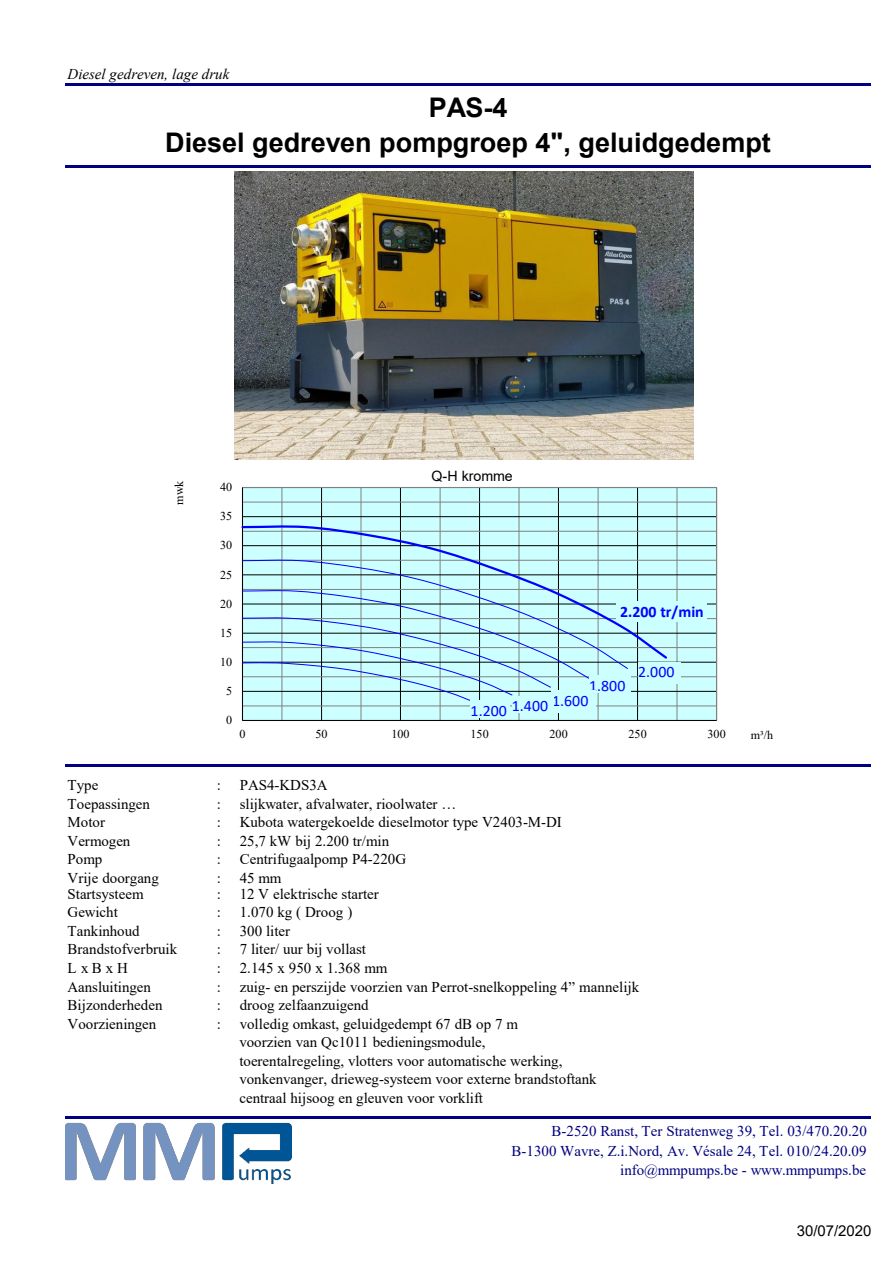
<style>
.page{position:relative;width:894px;height:1264px;background:#fff}
.page>*{position:absolute;margin:0;border:0;box-sizing:border-box;transform-origin:0 0}
.t1{font:700 27px/34.5px "Arial";color:#000;text-align:center}
.t2{font:15.9px "Calibri";color:#00f}
.t3{font:700 15.9px "Calibri";color:#00f}
.t4{font:15px/18.6px "Times New Roman";color:#000}
.t5{font:15px/19.2px "Times New Roman";color:#000080;text-align:right}
.t6{font:italic 15px "Times New Roman";color:#000}
.t7{font:15px "Arial";color:#000}
.t8{font:14.25px "Arial";color:#000}
.t9{font:12.15px "Times New Roman";color:#000}
.t10{font:12px "Times New Roman";letter-spacing:-.005em;color:#000}
</style>
<div class="page">
<hr style="left:65px;top:83px;width:805px;height:3px;background:#000080">
<hr style="left:65px;top:165px;width:805px;height:3px;background:#000080">
<hr style="left:65px;top:764px;width:805px;height:3px;background:#000080">
<hr style="left:65px;top:1115px;width:805px;height:3px;background:#000080">
<div style="left:242px;top:487px;width:474px;height:233px;background:#cff"></div>
<hr style="left:281px;top:487px;width:1px;height:233px;background:#808080">
<hr style="left:360px;top:487px;width:1px;height:233px;background:#808080">
<hr style="left:439px;top:487px;width:1px;height:233px;background:#808080">
<hr style="left:518px;top:487px;width:1px;height:233px;background:#808080">
<hr style="left:597px;top:487px;width:1px;height:233px;background:#808080">
<hr style="left:676px;top:487px;width:1px;height:233px;background:#808080">
<hr style="left:321px;top:487px;width:1px;height:233px;background:#000">
<hr style="left:400px;top:487px;width:1px;height:233px;background:#000">
<hr style="left:479px;top:487px;width:1px;height:233px;background:#000">
<hr style="left:558px;top:487px;width:1px;height:233px;background:#000">
<hr style="left:637px;top:487px;width:1px;height:233px;background:#000">
<hr style="left:242px;top:705px;width:474px;height:1px;background:#808080">
<hr style="left:242px;top:676px;width:474px;height:1px;background:#808080">
<hr style="left:242px;top:647px;width:474px;height:1px;background:#808080">
<hr style="left:242px;top:618px;width:474px;height:1px;background:#808080">
<hr style="left:242px;top:589px;width:474px;height:1px;background:#808080">
<hr style="left:242px;top:560px;width:474px;height:1px;background:#808080">
<hr style="left:242px;top:531px;width:474px;height:1px;background:#808080">
<hr style="left:242px;top:501px;width:474px;height:1px;background:#808080">
<hr style="left:242px;top:691px;width:474px;height:1px;background:#000">
<hr style="left:242px;top:661px;width:474px;height:1px;background:#000">
<hr style="left:242px;top:633px;width:474px;height:1px;background:#000">
<hr style="left:242px;top:603px;width:474px;height:1px;background:#000">
<hr style="left:242px;top:574px;width:474px;height:1px;background:#000">
<hr style="left:242px;top:545px;width:474px;height:1px;background:#000">
<hr style="left:242px;top:516px;width:474px;height:1px;background:#000">
<hr style="left:242px;top:720px;width:474px;height:1px;background:#000">
<hr style="left:242px;top:487px;width:1px;height:233px;background:#000">
<svg style="left:241px;top:525px;width:428px;height:135px"></svg>
<svg style="left:241px;top:559px;width:387px;height:144px"></svg>
<div style="left:616px;top:600px;width:90px;height:21px;background:#cff"></div>
<div style="left:638px;top:662px;width:42px;height:21px;background:#cff"></div>
<div style="left:588px;top:675px;width:42px;height:18px;background:#cff"></div>
<div style="left:552px;top:690px;width:44px;height:23px;background:#cff"></div>
<div style="left:511px;top:695px;width:42px;height:17px;background:#cff"></div>
<div style="left:470px;top:700px;width:40px;height:18px;background:#cff"></div>
<img style="left:235px;top:171px;width:457px;height:288px">
<img style="left:65px;top:1122px;width:227px;height:61px">
<p class="t6" style="left:68px;top:69px;width:163px">Diesel gedreven, lage druk</p>
<h1 class="t1" style="left:165px;top:93px;width:607px">PAS-4<br>Diesel gedreven pompgroep 4", geluidgedempt</h1>
<p class="t9" style="left:175px;top:505px;width:25px;rotate:-90deg">mwk</p>
<p class="t10" style="left:220px;top:483px;width:13px">40</p>
<p class="t10" style="left:220px;top:512px;width:13px">35</p>
<p class="t10" style="left:220px;top:541px;width:13px">30</p>
<p class="t10" style="left:220px;top:570px;width:13px">25</p>
<p class="t8" style="left:431px;top:470px;width:83px">Q-H kromme</p>
<p class="t10" style="left:220px;top:599px;width:13px">20</p>
<p class="t10" style="left:220px;top:628px;width:13px">15</p>
<p class="t3" style="left:620px;top:604px;width:85px">2.200 tr/min</p>
<p class="t10" style="left:220px;top:657px;width:13px">10</p>
<p class="t10" style="left:226px;top:686px;width:8px">5</p>
<p class="t10" style="left:226px;top:716px;width:8px">0</p>
<p class="t2" style="left:589px;top:678px;width:38px">1.800</p>
<p class="t2" style="left:552px;top:693px;width:38px">1.600</p>
<p class="t2" style="left:511px;top:698px;width:38px">1.400</p>
<p class="t2" style="left:470px;top:703px;width:38px">1.200</p>
<p class="t2" style="left:638px;top:665px;width:38px">2.000</p>
<p class="t10" style="left:239px;top:730px;width:8px">0</p>
<p class="t10" style="left:315px;top:730px;width:13px">50</p>
<p class="t10" style="left:391px;top:730px;width:20px">100</p>
<p class="t10" style="left:470px;top:730px;width:20px">150</p>
<p class="t10" style="left:549px;top:730px;width:20px">200</p>
<p class="t10" style="left:628px;top:730px;width:20px">250</p>
<p class="t10" style="left:707px;top:730px;width:20px">300</p>
<p class="t4" style="left:68px;top:777px;width:32px">Type</p>
<p class="t4" style="left:217px;top:777px;width:6px">:</p>
<p class="t4" style="left:240px;top:777px;width:89px">PAS4-KDS3A</p>
<p class="t4" style="left:68px;top:795px;width:84px">Toepassingen</p>
<p class="t4" style="left:217px;top:795px;width:6px">:</p>
<p class="t4" style="left:240px;top:795px;width:218px">slijkwater, afvalwater, rioolwater …</p>
<p class="t4" style="left:68px;top:814px;width:39px">Motor</p>
<p class="t4" style="left:217px;top:814px;width:6px">:</p>
<p class="t4" style="left:240px;top:814px;width:323px">Kubota watergekoelde dieselmotor type V2403-M-DI</p>
<p class="t4" style="left:68px;top:832px;width:64px">Vermogen</p>
<p class="t4" style="left:217px;top:832px;width:6px">:</p>
<p class="t4" style="left:240px;top:832px;width:151px">25,7 kW bĳ 2.200 tr/min</p>
<p class="t4" style="left:68px;top:851px;width:36px">Pomp</p>
<p class="t4" style="left:217px;top:851px;width:6px">:</p>
<p class="t4" style="left:240px;top:851px;width:168px">Centrifugaalpomp P4-220G</p>
<p class="t4" style="left:68px;top:869px;width:93px">Vrije doorgang</p>
<p class="t4" style="left:217px;top:869px;width:6px">:</p>
<p class="t4" style="left:240px;top:869px;width:43px">45 mm</p>
<p class="t4" style="left:68px;top:885px;width:78px">Startsysteem</p>
<p class="t4" style="left:217px;top:885px;width:6px">:</p>
<p class="t4" style="left:240px;top:885px;width:141px">12 V elektrische starter</p>
<p class="t4" style="left:68px;top:904px;width:52px">Gewicht</p>
<p class="t4" style="left:217px;top:904px;width:6px">:</p>
<p class="t4" style="left:240px;top:904px;width:114px">1.070 kg ( Droog )</p>
<p class="t4" style="left:68px;top:923px;width:74px">Tankinhoud</p>
<p class="t4" style="left:217px;top:923px;width:6px">:</p>
<p class="t4" style="left:240px;top:923px;width:52px">300 liter</p>
<p class="t4" style="left:68px;top:941px;width:111px">Brandstofverbruik</p>
<p class="t4" style="left:217px;top:941px;width:6px">:</p>
<p class="t4" style="left:240px;top:941px;width:128px">7 liter/ uur bĳ vollast</p>
<p class="t4" style="left:68px;top:960px;width:62px">LxBxH</p>
<p class="t4" style="left:217px;top:960px;width:6px">:</p>
<p class="t4" style="left:240px;top:960px;width:149px">2.145 x 950 x 1.368 mm</p>
<p class="t4" style="left:68px;top:978px;width:85px">Aansluitingen</p>
<p class="t4" style="left:217px;top:978px;width:6px">:</p>
<p class="t4" style="left:240px;top:978px;width:401px">zuig- en perszijde voorzien van Perrot-snelkoppeling 4” mannelĳk</p>
<p class="t4" style="left:68px;top:997px;width:97px">Bijzonderheden</p>
<p class="t4" style="left:217px;top:997px;width:6px">:</p>
<p class="t4" style="left:240px;top:997px;width:130px">droog zelfaanzuigend</p>
<p class="t4" style="left:68px;top:1015px;width:90px">Voorzieningen</p>
<p class="t4" style="left:217px;top:1015px;width:6px">:</p>
<p class="t4" style="left:239px;top:1015px;width:359px">volledig omkast, geluidgedempt 67 dB op 7 m<br>voorzien van Qc1011 bedieningsmodule,<br>toerentalregeling, vlotters voor automatische werking, vonkenvanger, drieweg-systeem voor externe brandstoftank centraal hijsoog en gleuven voor vorklift</p>
<p class="t10" style="left:750px;top:730px;width:24px">m³/h</p>
<p class="t5" style="left:511px;top:1123px;width:356px">B-2520 Ranst, Ter Stratenweg 39, Tel. 03/470.20.20<br>B-1300 Wavre, Z.i.Nord, Av. Vésale 24, Tel. 010/24.20.09 info@mmpumps.be - www.mmpumps.be</p>
<p class="t7" style="left:796px;top:1225px;width:76px">30/07/2020</p>
</div>
